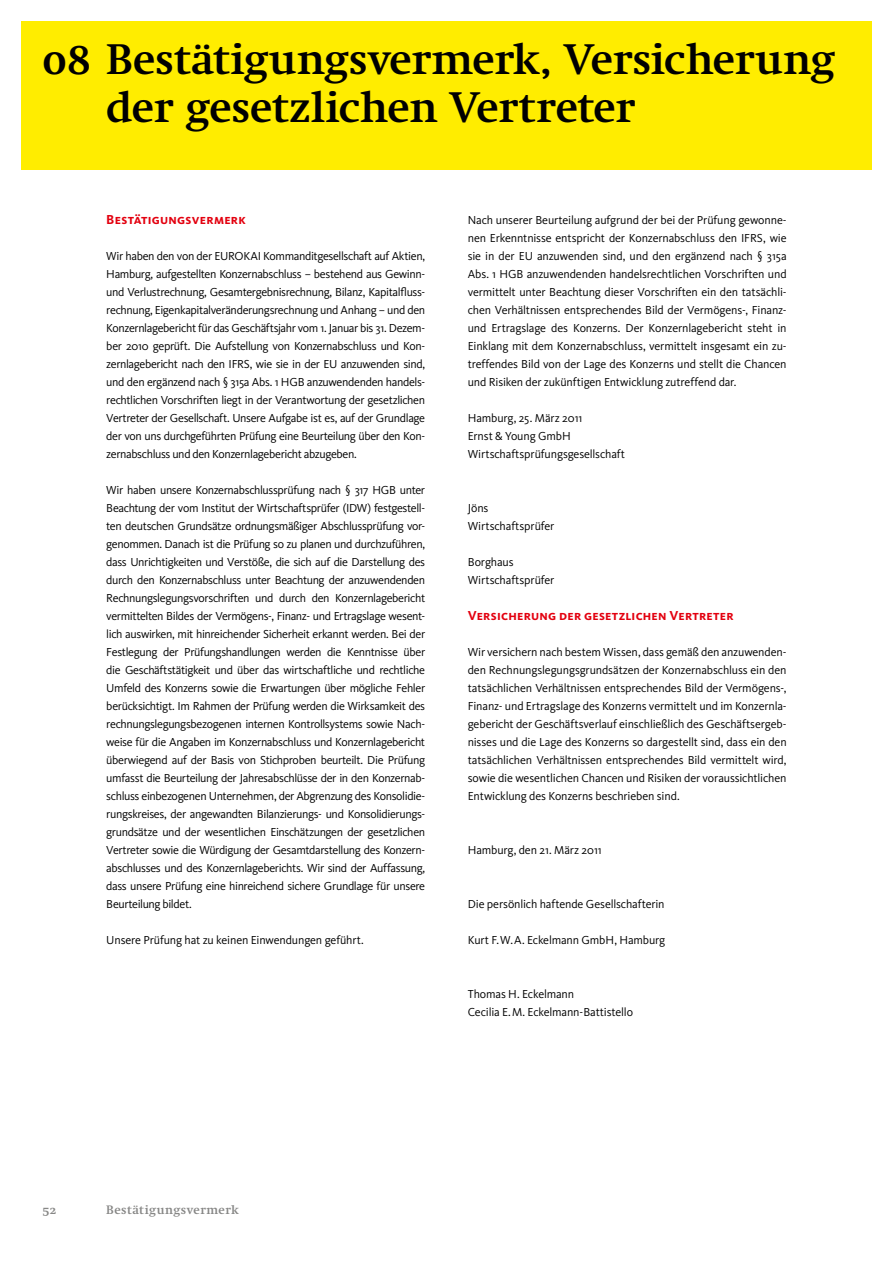
<style>
.page{position:relative;width:893px;height:1263px;background:#fff}
.page>*{position:absolute;margin:0;border:0;box-sizing:border-box;transform-origin:0 0}
.t1{font:700 42px/48px "Nu Swift";color:#000}
.t2{font:13.5px "Kievit Bold SC";letter-spacing:.02em;color:#e3000f}
.t3{font:12px/18px "Kievit";letter-spacing:-.015em;color:#000;text-align:justify}
.t4{font:700 12px "Nu Swift";letter-spacing:.04em;color:#878786}
</style>
<div class="page">
<div style="left:21px;top:21px;width:851px;height:149px;background:#ffed00"></div>
<h1 class="t1" style="left:106px;top:36px;width:730px;text-indent:-64px">08 Bestätigungsvermerk, Versicherung der gesetzlichen Vertreter</h1>
<p class="t2" style="left:106px;top:211px;width:141px">Bestätigungsvermerk</p>
<p class="t3" style="left:106px;top:247px;width:320px">Wir haben den von der EUROKAI Kommanditgesellschaft auf Aktien, Hamburg, aufgestellten Konzernabschluss – bestehend aus Gewinn&shy;und Verlustrechnung, Gesamtergebnisrechnung, Bilanz, Kapitalfluss&shy;rechnung, Eigenkapitalveränderungsrechnung und Anhang – und den Konzernlagebericht für das Geschäftsjahr vom 1. Januar bis 31. Dezem&shy;ber 2010 geprüft. Die Aufstellung von Konzernabschluss und Kon&shy;zernlagebericht nach den IFRS, wie sie in der EU anzuwenden sind, und den ergänzend nach § 315a Abs. 1 HGB anzuwendenden handels&shy;rechtlichen Vorschriften liegt in der Verantwortung der gesetzlichen Vertreter der Gesellschaft. Unsere Aufgabe ist es, auf der Grundlage der von uns durchgeführten Prüfung eine Beurteilung über den Kon&shy;zernabschluss und den Konzernlagebericht abzugeben.</p>
<p class="t3" style="left:106px;top:481px;width:320px">Wir haben unsere Konzernabschlussprüfung nach § 317 HGB unter Beachtung der vom Institut der Wirtschaftsprüfer (IDW) festgestell&shy;ten deutschen Grundsätze ordnungsmäßiger Abschlussprüfung vor&shy;genommen. Danach ist die Prüfung so zu planen und durchzuführen, dass Unrichtigkeiten und Verstöße, die sich auf die Darstellung des durch den Konzernabschluss unter Beachtung der anzuwendenden Rechnungslegungsvorschriften und durch den Konzernlagebericht vermittelten Bildes der Vermögens-, Finanz- und Ertragslage wesent&shy;lich auswirken, mit hinreichender Sicherheit erkannt werden. Bei der Festlegung der Prüfungshandlungen werden die Kenntnisse über die Geschäftstätigkeit und über das wirtschaftliche und rechtliche Umfeld des Konzerns sowie die Erwartungen über mögliche Fehler berücksichtigt. Im Rahmen der Prüfung werden die Wirksamkeit des rechnungslegungsbezogenen internen Kontrollsystems sowie Nach&shy;weise für die Angaben im Konzernabschluss und Konzernlagebericht überwiegend auf der Basis von Stichproben beurteilt. Die Prüfung umfasst die Beurteilung der Jahresabschlüsse der in den Konzernab&shy;schluss einbezogenen Unternehmen, der Abgrenzung des Konsolidie&shy;rungskreises, der angewandten Bilanzierungs- und Konsolidierungs&shy;grundsätze und der wesentlichen Einschätzungen der gesetzlichen Vertreter sowie die Würdigung der Gesamtdarstellung des Konzern&shy;abschlusses und des Konzernlageberichts. Wir sind der Auffassung, dass unsere Prüfung eine hinreichend sichere Grundlage für unsere Beurteilung bildet.</p>
<p class="t3" style="left:106px;top:931px;width:259px">Unsere Prüfung hat zu keinen Einwendungen geführt.</p>
<p class="t3" style="left:468px;top:211px;width:320px">Nach unserer Beurteilung aufgrund der bei der Prüfung gewonne&shy;nen Erkenntnisse entspricht der Konzernabschluss den IFRS, wie sie in der EU anzuwenden sind, und den ergänzend nach § 315a Abs. 1 HGB anzuwendenden handelsrechtlichen Vorschriften und vermittelt unter Beachtung dieser Vorschriften ein den tatsächli&shy;chen Verhältnissen entsprechendes Bild der Vermögens-, Finanz&shy;und Ertragslage des Konzerns. Der Konzernlagebericht steht in Einklang mit dem Konzernabschluss, vermittelt insgesamt ein zu&shy;treffendes Bild von der Lage des Konzerns und stellt die Chancen und Risiken der zukünftigen Entwicklung zutreffend dar.</p>
<p class="t3" style="left:468px;top:409px;width:159px;text-align:left">Hamburg, 25. März 2011<br>Ernst &amp; Young GmbH<br>Wirtschaftsprüfungsgesellschaft</p>
<p class="t3" style="left:468px;top:499px;width:88px">Jöns<br>Wirtschaftsprüfer</p>
<p class="t3" style="left:468px;top:553px;width:88px">Borghaus<br>Wirtschaftsprüfer</p>
<p class="t2" style="left:468px;top:607px;width:267px">Versicherung der gesetzlichen Vertreter</p>
<p class="t3" style="left:468px;top:643px;width:320px">Wir versichern nach bestem Wissen, dass gemäß den anzuwenden&shy;den Rechnungslegungsgrundsätzen der Konzernabschluss ein den tatsächlichen Verhältnissen entsprechendes Bild der Vermögens-, Finanz- und Ertragslage des Konzerns vermittelt und im Konzernla&shy;gebericht der Geschäftsverlauf einschließlich des Geschäftsergeb&shy;nisses und die Lage des Konzerns so dargestellt sind, dass ein den tatsächlichen Verhältnissen entsprechendes Bild vermittelt wird, sowie die wesentlichen Chancen und Risiken der voraussichtlichen Entwicklung des Konzerns beschrieben sind.</p>
<p class="t3" style="left:468px;top:841px;width:135px">Hamburg, den 21. März 2011</p>
<p class="t3" style="left:468px;top:895px;width:198px">Die persönlich haftende Gesellschafterin</p>
<p class="t3" style="left:468px;top:931px;width:199px">Kurt F.W.A. Eckelmann GmbH, Hamburg</p>
<p class="t3" style="left:468px;top:985px;width:167px">Thomas H. Eckelmann<br>Cecilia E.M. Eckelmann-Battistello</p>
<p class="t4" style="left:43px;top:1203px;width:15px">52</p>
<p class="t4" style="left:106px;top:1203px;width:134px">Bestätigungsvermerk</p>
</div>
